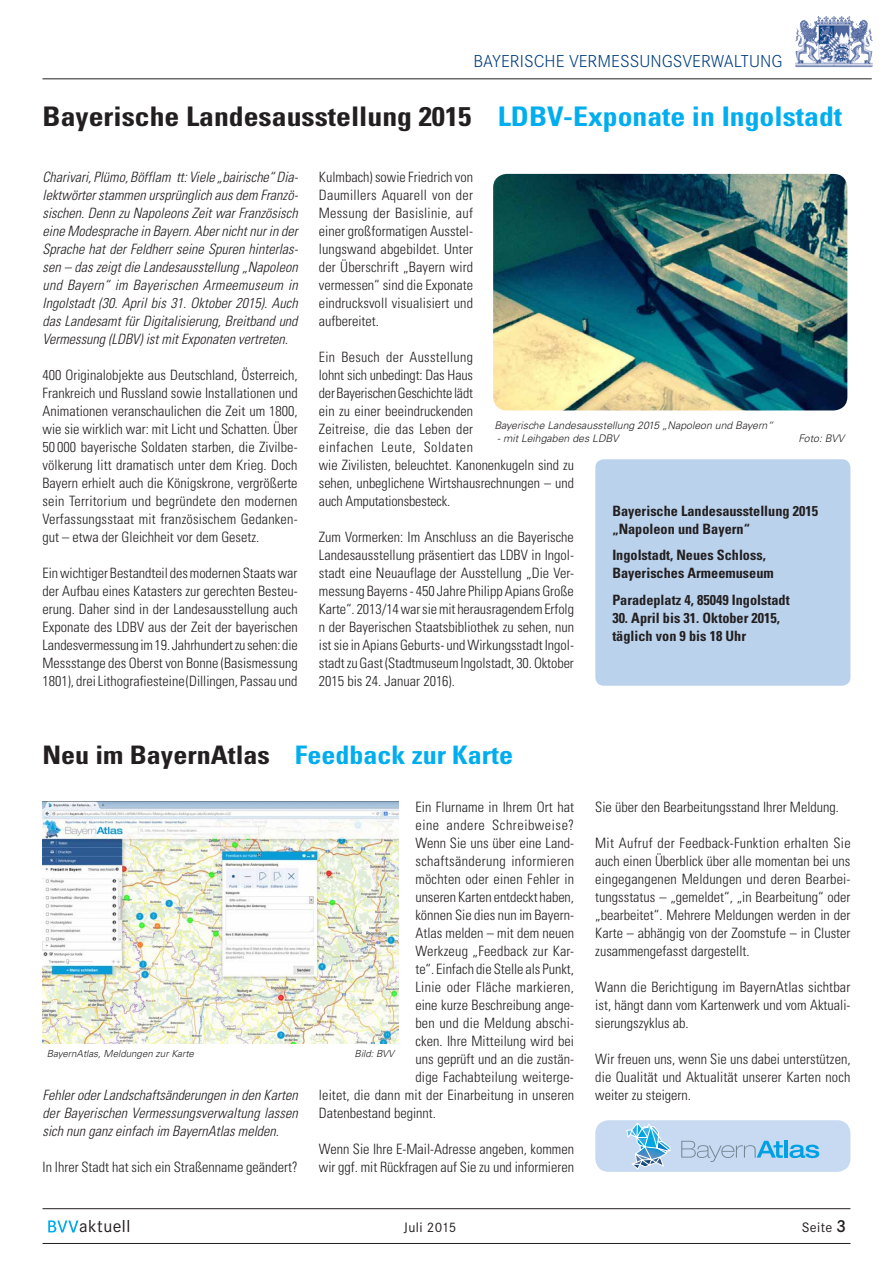
<style>
.page{position:relative;width:893px;height:1263px;background:#fff}
.page>*{position:absolute;margin:0;border:0;box-sizing:border-box;transform-origin:0 0}
.t1{font:700 condensed 27px "Univers";color:#231f20;scale:1.1 1}
.t2{font:700 condensed 25.5px "Univers";color:#231f20;scale:1.1 1}
.t3{font:300 18px "Corporate S";color:#003e7e}
.t4{font:18px "Corporate S";letter-spacing:.025em;color:#231f20}
.t5{font:300 condensed 14.25px/18px "Univers";color:#231f20;text-align:justify}
.t6{font:italic 300 condensed 14.25px/18px "Univers";color:#231f20;text-align:justify}
.t7{font:700 condensed 14.25px/18px "Univers";color:#231f20}
.t8{font:300 condensed 14.25px "Univers";letter-spacing:.025em;color:#231f20}
.t9{font:300 condensed 14.25px "Univers";letter-spacing:.02em;color:#231f20}
.t10{font:300 condensed 14.25px "Univers";letter-spacing:.04em;color:#231f20}
.t11{font:14.25px "Corporate S";letter-spacing:.025em;color:#231f20}
.t12{font:italic 300 10.5px "Univers";color:#231f20}
.t13{font:italic 300 9.75px "Univers";color:#231f20}
.s1{color:#00aeef}
.s2{font-weight:600;color:#fff}
.s3{font-weight:600;font-size:18px}
</style>
<div class="page">
<svg style="left:829px;top:16px;width:12px;height:5px"></svg>
<hr style="left:43px;top:1208px;width:807px;height:1px;background:#231f20">
<hr style="left:43px;top:1243px;width:807px;height:1px;background:#231f20">
<hr style="left:43px;top:78px;width:829px;height:1px;background:#231f20">
<img style="left:43px;top:802px;width:355px;height:242px">
<div style="left:595px;top:1120px;width:255px;height:52px;background:#c7daf1;border-radius:13px"></div>
<svg style="left:626px;top:1123px;width:44px;height:46px"></svg>
<svg style="left:681px;top:1141px;width:102px;height:21px"></svg>
<hr style="left:784px;top:1141px;width:3px;height:17px;background:#00a1e4">
<svg style="left:789px;top:1145px;width:30px;height:13px"></svg>
<img style="left:494px;top:175px;width:352px;height:235px">
<div style="left:490px;top:171px;width:360px;height:243px;border:3px solid #fff;border-radius:15px"></div>
<div style="left:595px;top:459px;width:255px;height:227px;background:#bbd2ed;border-radius:9px"></div>
<p class="t3" style="left:473px;top:51px;width:310px">BAYERISCHE VERMESSUNGSVERWALTUNG</p>
<h1 class="t1" style="left:43px;top:99px;width:728px">Bayerische Landesausstellung 2015 <span class="s1">LDBV-Exponate in Ingolstadt</span></h1>
<p class="t6" style="left:43px;top:168px;width:257px">Charivari, Plümo, Böfflam tt: Viele „bairische“ Dia&shy;lektwörter stammen ursprünglich aus dem Franzö&shy;sischen. Denn zu Napoleons Zeit war Französisch eine Modesprache in Bayern. Aber nicht nur in der Sprache hat der Feldherr seine Spuren hinterlas&shy;sen – das zeigt die Landesausstellung „Napoleon und Bayern“ im Bayerischen Armeemuseum in Ingolstadt (30. April bis 31. Oktober 2015). Auch das Landesamt für Digitalisierung, Breitband und Vermessung (LDBV) ist mit Exponaten vertreten.</p>
<p class="t5" style="left:43px;top:366px;width:257px">400 Originalobjekte aus Deutschland, Österreich, Frankreich und Russland sowie Installationen und Animationen veranschaulichen die Zeit um 1800, wie sie wirklich war: mit Licht und Schatten. Über 50 000 bayerische Soldaten starben, die Zivilbe&shy;völkerung litt dramatisch unter dem Krieg. Doch Bayern erhielt auch die Königskrone, vergrößerte sein Territorium und begründete den modernen Verfassungsstaat mit französischem Gedanken&shy;gut – etwa der Gleichheit vor dem Gesetz.</p>
<p class="t5" style="left:43px;top:564px;width:257px">Ein wichtiger Bestandteil des modernen Staats war der Aufbau eines Katasters zur gerechten Besteu&shy;erung. Daher sind in der Landesausstellung auch Exponate des LDBV aus der Zeit der bayerischen Landesvermessung im 19. Jahrhundert zu sehen: die Messstange des Oberst von Bonne (Basismessung 1801), drei Lithografiesteine(Dillingen, Passau und</p>
<p class="t5" style="left:319px;top:167px;width:156px">Kulmbach) sowie Friedrich von Daumillers Aquarell von der Messung der Basislinie, auf einer großformatigen Ausstel&shy;lungswand abgebildet. Unter der Überschrift „Bayern wird vermessen“ sind die Exponate eindrucksvoll visualisiert und aufbereitet.</p>
<p class="t5" style="left:319px;top:348px;width:257px;text-align:left">Ein Besuch der Ausstellung<br>lohnt sich unbedingt: Das Haus<br>der Bayerischen Geschichte lädt<br>ein zu einer beeindruckenden<br>Zeitreise, die das Leben der<br>einfachen Leute, Soldaten<br>wie Zivilisten, beleuchtet. Kanonenkugeln sind zu sehen, unbeglichene Wirtshausrechnungen – und auch Amputationsbesteck.</p>
<p class="t5" style="left:319px;top:528px;width:257px">Zum Vormerken: Im Anschluss an die Bayerische Landesausstellung präsentiert das LDBV in Ingol&shy;stadt eine Neuauflage der Ausstellung „Die Ver&shy;messung Bayerns - 450 Jahre Philipp Apians Große Karte“. 2013/14 war sie mit herausragendem Erfolg n der Bayerischen Staatsbibliothek zu sehen, nun ist sie in Apians Geburts- und Wirkungsstadt Ingol&shy;stadt zu Gast (Stadtmuseum Ingolstadt, 30. Oktober 2015 bis 24. Januar 2016).</p>
<p class="t12" style="left:494px;top:419px;width:280px">Bayerische Landesausstellung 2015 „Napoleon und Bayern“</p>
<p class="t12" style="left:497px;top:432px;width:123px">- mit Leihgaben des LDBV</p>
<p class="t12" style="left:798px;top:432px;width:47px">Foto: BVV</p>
<p class="t7" style="left:612px;top:501px;width:207px">Bayerische Landesausstellung 2015 „Napoleon und Bayern“</p>
<p class="t7" style="left:612px;top:546px;width:163px">Ingolstadt, Neues Schloss,<br>Bayerisches Armeemuseum</p>
<p class="t7" style="left:612px;top:590px;width:179px">Paradeplatz 4, 85049 Ingolstadt</p>
<p class="t7" style="left:612px;top:608px;width:169px">30. April bis 31. Oktober 2015, täglich von 9 bis 18 Uhr</p>
<h2 class="t2" style="left:42px;top:740px;width:429px">Neu im BayernAtlas <span class="s1">Feedback zur Karte</span></h2>
<p class="t5" style="left:415px;top:798px;width:160px">Ein Flurname in Ihrem Ort hat</p>
<p class="t10" style="left:415px;top:816px;width:160px">eine andere Schreibweise?</p>
<p class="t5" style="left:415px;top:834px;width:160px">Wenn Sie uns über eine Land-</p>
<p class="t8" style="left:415px;top:852px;width:160px">schaftsänderung informieren</p>
<p class="t5" style="left:415px;top:870px;width:160px">möchten oder einen Fehler in</p>
<p class="t5" style="left:415px;top:888px;width:160px">unseren Karten entdeckt haben,</p>
<p class="t5" style="left:415px;top:906px;width:160px">können Sie dies nun im Bayern-</p>
<p class="t5" style="left:415px;top:924px;width:160px">Atlas melden – mit dem neuen</p>
<p class="t5" style="left:415px;top:942px;width:160px">Werkzeug „Feedback zur Kar-</p>
<p class="t5" style="left:415px;top:960px;width:160px">te“. Einfach die Stelle als Punkt,</p>
<p class="t9" style="left:415px;top:978px;width:160px">Linie oder Fläche markieren,</p>
<p class="t5" style="left:415px;top:996px;width:160px">eine kurze Beschreibung ange-</p>
<p class="t5" style="left:415px;top:1014px;width:160px">ben und die Meldung abschi-</p>
<p class="t5" style="left:415px;top:1032px;width:160px">cken. Ihre Mitteilung wird bei</p>
<p class="t5" style="left:415px;top:1049px;width:160px">uns geprüft und an die zustän-</p>
<p class="t5" style="left:415px;top:1067px;width:160px">dige Fachabteilung weiterge-</p>
<p class="t5" style="left:319px;top:1085px;width:257px">leitet, die dann mit der Einarbeitung in unseren</p>
<p class="t5" style="left:319px;top:1103px;width:119px">Datenbestand beginnt.</p>
<p class="t5" style="left:319px;top:1139px;width:257px">Wenn Sie Ihre E-Mail-Adresse angeben, kommen wir ggf. mit Rückfragen auf Sie zu und informieren</p>
<p class="t13" style="left:47px;top:1048px;width:149px">BayernAtlas, Meldungen zur Karte</p>
<p class="t13" style="left:355px;top:1048px;width:41px">Bild: BVV</p>
<p class="t6" style="left:43px;top:1085px;width:257px">Fehler oder Landschaftsänderungen in den Karten der Bayerischen Vermessungsverwaltung lassen sich nun ganz einfach im BayernAtlas melden.</p>
<p class="t5" style="left:43px;top:1157px;width:257px">In Ihrer Stadt hat sich ein Straßenname geändert?</p>
<p class="t5" style="left:595px;top:798px;width:245px">Sie über den Bearbeitungsstand Ihrer Meldung.</p>
<p class="t5" style="left:595px;top:834px;width:257px">Mit Aufruf der Feedback-Funktion erhalten Sie auch einen Überblick über alle momentan bei uns eingegangenen Meldungen und deren Bearbei&shy;tungsstatus – „gemeldet“, „in Bearbeitung“ oder „bearbeitet“. Mehrere Meldungen werden in der Karte – abhängig von der Zoomstufe – in Cluster zusammengefasst dargestellt.</p>
<p class="t5" style="left:595px;top:978px;width:257px">Wann die Berichtigung im BayernAtlas sichtbar ist, hängt dann vom Kartenwerk und vom Aktuali&shy;sierungszyklus ab.</p>
<p class="t5" style="left:595px;top:1050px;width:257px">Wir freuen uns, wenn Sie uns dabei unterstützen, die Qualität und Aktualität unserer Karten noch weiter zu steigern.</p>
<p class="t4" style="left:47px;top:1216px;width:85px"><span class="s2">BVV</span>aktuell</p>
<p class="t11" style="left:404px;top:1219px;width:54px">Juli 2015</p>
<p class="t11" style="left:802px;top:1219px;width:46px">Seite <span class="s3">3</span></p>
</div>
